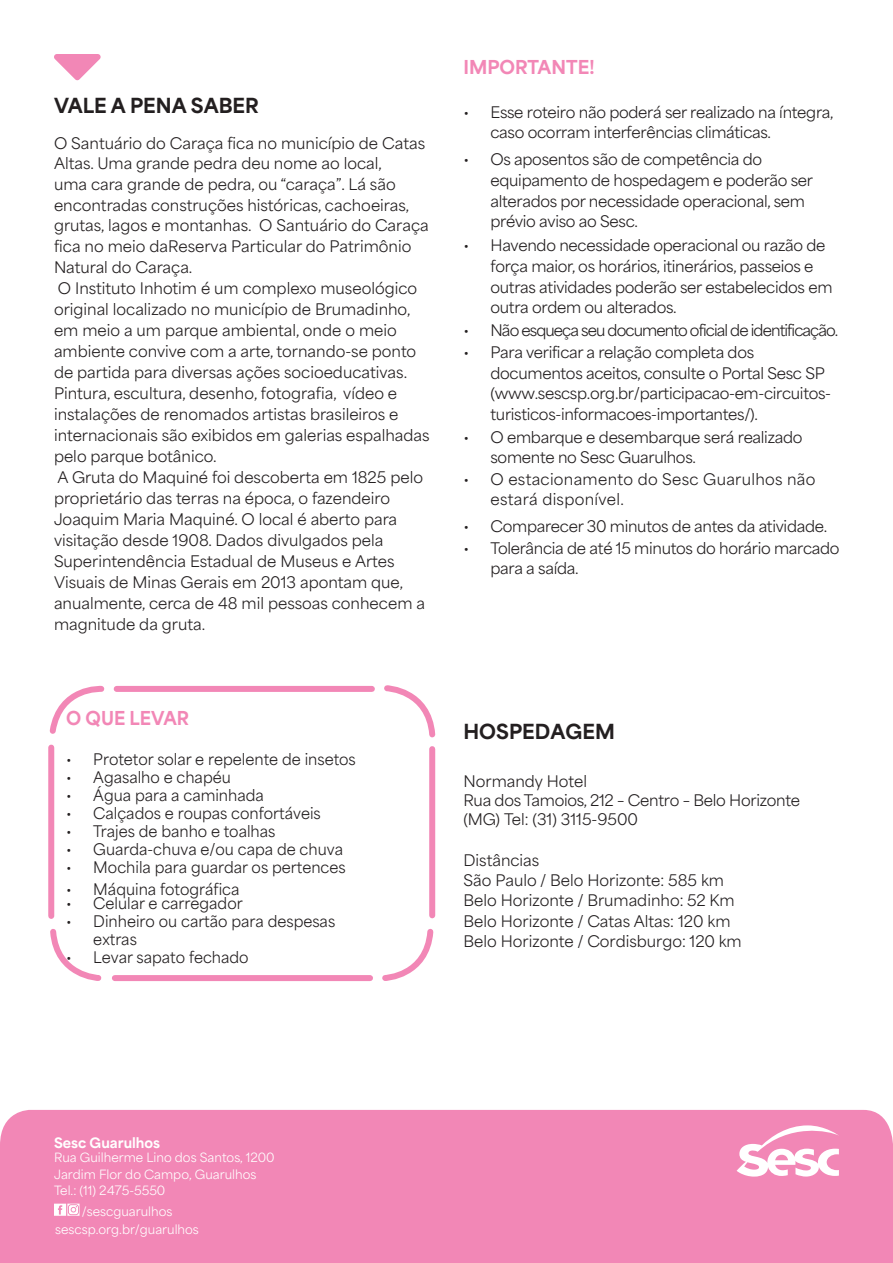
<style>
.page{position:relative;width:893px;height:1263px;background:#fff}
.page>*{position:absolute;margin:0;border:0;box-sizing:border-box;transform-origin:0 0}
.t1{font:800 19.5px "Area Normal";color:#231f20}
.t2{font:800 18px "Area Normal";color:#f287b6}
.t3{font:15px/20.9px "Area Normal";color:#231f20}
.t4{font:15px/20.7px "Area Normal";letter-spacing:-.02em;color:#231f20}
.t5{font:15px/20px "Area Normal";letter-spacing:.02em;color:#231f20}
.t6{font:15px "Area Normal";letter-spacing:-.06em;color:#231f20}
.t7{font:800 13.5px "Area Normal";color:#fff}
.t8{font:12px/16.5px "Area Normal";color:#fff}
</style>
<div class="page">
<div style="left:0;top:1110px;width:893px;height:153px;background:#f287b6"></div>
<svg style="left:737px;top:1123px;width:102px;height:53px"></svg>
<svg style="left:54px;top:54px;width:47px;height:27px"></svg>
<div style="left:115px;top:975px;width:255px;height:6px;background:#f287b6"></div>
<div style="left:48px;top:748px;width:6px;height:168px;background:#f287b6"></div>
<svg style="left:50px;top:929px;width:52px;height:52px"></svg>
<div style="left:429px;top:749px;width:6px;height:166px;background:#f287b6"></div>
<svg style="left:49px;top:685px;width:56px;height:49px"></svg>
<svg style="left:382px;top:928px;width:52px;height:53px"></svg>
<svg style="left:384px;top:685px;width:52px;height:53px"></svg>
<div style="left:117px;top:686px;width:255px;height:6px;background:#f287b6"></div>
<svg style="left:54px;top:1203px;width:26px;height:13px"></svg>
<h1 class="t1" style="left:54px;top:88px;width:206px">VALE A PENA SABER</h1>
<p class="t3" style="left:54px;top:131px;width:377px">O Santuário do Caraça fica no município de Catas Altas. Uma grande pedra deu nome ao local,<br>uma cara grande de pedra, ou “caraça”. Lá são encontradas construções históricas, cachoeiras, grutas, lagos e montanhas. O Santuário do Caraça fica no meio daReserva Particular do Patrimônio Natural do Caraça.<br>O Instituto Inhotim é um complexo museológico original localizado no município de Brumadinho, em meio a um parque ambiental, onde o meio ambiente convive com a arte, tornando-se ponto de partida para diversas ações socioeducativas.<br>Pintura, escultura, desenho, fotografia, vídeo e instalações de renomados artistas brasileiros e internacionais são exibidos em galerias espalhadas pelo parque botânico.<br>A Gruta do Maquiné foi descoberta em 1825 pelo proprietário das terras na época, o fazendeiro Joaquim Maria Maquiné. O local é aberto para visitação desde 1908. Dados divulgados pela Superintendência Estadual de Museus e Artes Visuais de Minas Gerais em 2013 apontam que, anualmente, cerca de 48 mil pessoas conhecem a magnitude da gruta.</p>
<p class="t2" style="left:66px;top:702px;width:124px">O QUE LEVAR</p>
<p class="t3" style="left:66px;top:747px;width:291px">• Protetor solar e repelente de insetos</p>
<p class="t3" style="left:66px;top:765px;width:166px">• Agasalho e chapéu</p>
<p class="t3" style="left:66px;top:783px;width:199px">• Água para a caminhada</p>
<p class="t3" style="left:66px;top:801px;width:256px">• Calçados e roupas confortáveis</p>
<p class="t3" style="left:66px;top:819px;width:211px">• Trajes de banho e toalhas</p>
<p class="t3" style="left:66px;top:837px;width:278px">• Guarda-chuva e/ou capa de chuva</p>
<p class="t3" style="left:66px;top:855px;width:281px">• Mochila para guardar os pertences</p>
<p class="t3" style="left:66px;top:877px;width:175px">• Máquina fotográfica</p>
<p class="t3" style="left:66px;top:891px;width:178px">• Celular e carregador</p>
<p class="t3" style="left:93px;top:910px;width:243px;line-height:18px;text-indent:-27px">• Dinheiro ou cartão para despesas extras</p>
<p class="t3" style="left:66px;top:945px;width:184px">• Levar sapato fechado</p>
<p class="t2" style="left:463px;top:51px;width:133px">IMPORTANTE!</p>
<p class="t4" style="left:490px;top:100px;width:344px;line-height:20px;text-indent:-27px">• Esse roteiro não poderá ser realizado na íntegra, caso ocorram interferências climáticas.</p>
<p class="t4" style="left:490px;top:147px;width:324px;text-indent:-27px">• Os aposentos são de competência do equipamento de hospedagem e poderão ser alterados por necessidade operacional, sem prévio aviso ao Sesc.</p>
<p class="t4" style="left:490px;top:233px;width:343px;text-indent:-27px">• Havendo necessidade operacional ou razão de força maior, os horários, itinerários, passeios e outras atividades poderão ser estabelecidos em outra ordem ou alterados.</p>
<p class="t6" style="left:463px;top:317px;width:376px">• Não esqueça seu documento oficial de identificação.</p>
<p class="t4" style="left:490px;top:340px;width:342px;text-indent:-27px">• Para verificar a relação completa dos documentos aceitos, consulte o Portal Sesc SP (www.sescsp.org.br/participacao-em-circuitos&shy;turisticos-informacoes-importantes/).</p>
<p class="t4" style="left:490px;top:426px;width:313px;line-height:20px;text-indent:-27px">• O embarque e desembarque será realizado somente no Sesc Guarulhos.</p>
<p class="t5" style="left:490px;top:468px;width:326px;text-indent:-27px">• O estacionamento do Sesc Guarulhos não estará disponível.</p>
<p class="t4" style="left:463px;top:514px;width:365px">• Comparecer 30 minutos de antes da atividade.</p>
<p class="t4" style="left:490px;top:537px;width:351px;line-height:20px;text-indent:-27px">• Tolerância de até 15 minutos do horário marcado para a saída.</p>
<h1 class="t1" style="left:463px;top:714px;width:153px">HOSPEDAGEM</h1>
<p class="t4" style="left:463px;top:769px;width:338px;line-height:19px">Normandy Hotel<br>Rua dos Tamoios, 212 – Centro – Belo Horizonte (MG) Tel: (31) 3115-9500</p>
<p class="t3" style="left:463px;top:848px;width:280px;line-height:20.1px">Distâncias<br>São Paulo / Belo Horizonte: 585 km<br>Belo Horizonte / Brumadinho: 52 Km<br>Belo Horizonte / Catas Altas: 120 km<br>Belo Horizonte / Cordisburgo: 120 km</p>
<p class="t7" style="left:54px;top:1130px;width:108px">Sesc Guarulhos</p>
<p class="t8" style="left:54px;top:1148px;width:222px">Rua Guilherme Lino dos Santos, 1200<br>Jardim Flor do Campo, Guarulhos<br>Tel.: (11) 2475-5550</p>
<p class="t8" style="left:82px;top:1201px;width:92px">/sescguarulhos</p>
<p class="t8" style="left:55px;top:1219px;width:145px">sescsp.org.br/guarulhos</p>
</div>
